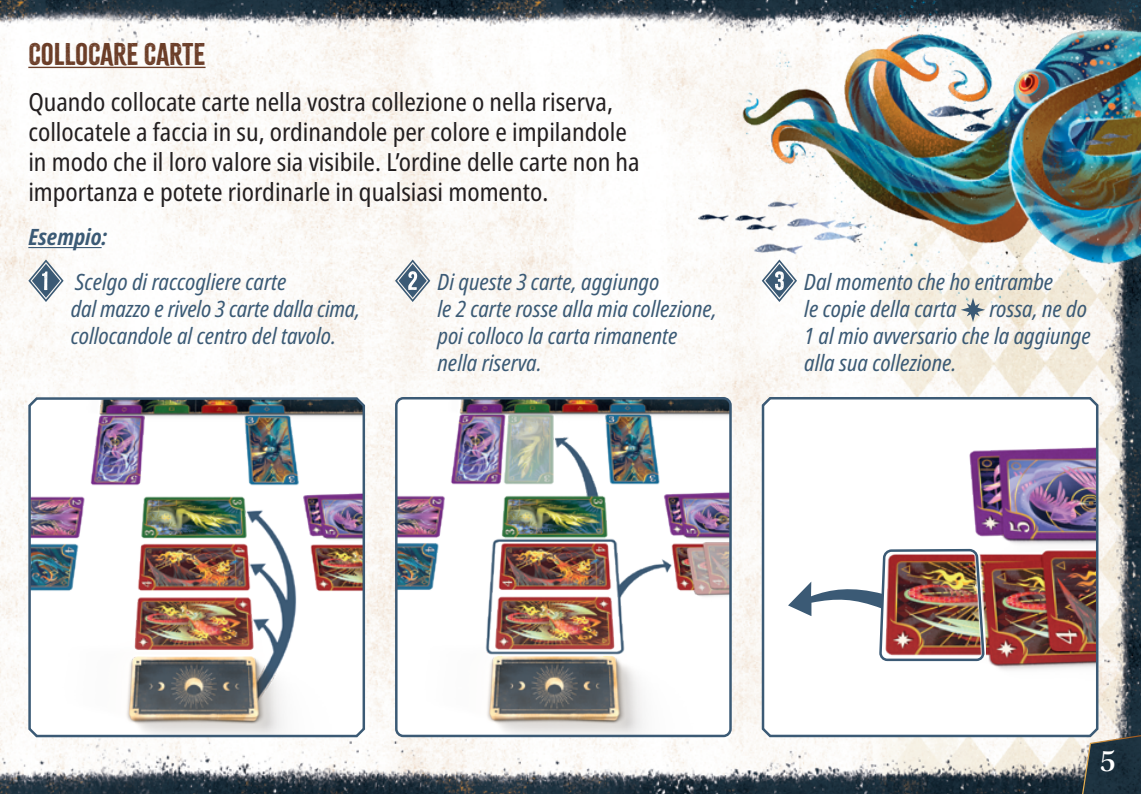
<style>
.page{position:relative;width:1141px;height:794px;background:#fff}
.page>*{position:absolute;margin:0;border:0;box-sizing:border-box;transform-origin:0 0}
.t1{font:500 32.5px "Kepler Std";color:#fff}
.t2{font:27.5px "Citrus Gothic";color:#6b3d27}
.t3{font:condensed 25px/30px "Noto Sans";color:#231f20}
.t4{font:italic condensed 22.5px/27px "Noto Sans";color:#3b5a75}
.t5{font:italic 700 condensed 22.5px "Noto Sans";color:#3b5a75}
</style>
<div class="page">
<img style="left:0;top:0;width:1141px;height:794px">
<svg style="left:1072px;top:725px;width:69px;height:69px;background:#4c585e"></svg>
<img style="left:27px;top:395px;width:339px;height:343px">
<img style="left:396px;top:399px;width:334px;height:337px">
<div style="left:395px;top:397px;width:337px;height:340px;border:2px solid #3b5a75;border-radius:7px"></div>
<img style="left:760px;top:395px;width:340px;height:343px">
<svg style="left:878px;top:547px;width:108px;height:115px"></svg>
<img style="left:788px;top:548px;width:195px;height:114px">
<img style="left:698px;top:0;width:443px;height:311px">
<svg style="left:961px;top:298px;width:24px;height:24px"></svg>
<svg style="left:762px;top:259px;width:35px;height:43px"></svg>
<svg style="left:395px;top:259px;width:35px;height:43px"></svg>
<svg style="left:28px;top:259px;width:36px;height:43px"></svg>
<hr style="left:28px;top:247px;width:74px;height:1px;background:#3b5a75">
<hr style="left:28px;top:67px;width:178px;height:1px;background:#6b3d27">
<p class="t2" style="left:28px;top:36px;width:179px">COLLOCARE CARTE</p>
<p class="t3" style="left:28px;top:87px;width:613px">Quando collocate carte nella vostra collezione o nella riserva, collocatele a faccia in su, ordinandole per colore e impilandole in modo che il loro valore sia visibile. L’ordine delle carte non ha importanza e potete riordinarle in qualsiasi momento.</p>
<p class="t5" style="left:28px;top:221px;width:80px">Esempio:</p>
<p class="t4" style="left:71px;top:269px;width:291px">Scelgo di raccogliere carte<br>dal mazzo e rivelo 3 carte dalla cima, collocandole al centro del tavolo.</p>
<p class="t4" style="left:438px;top:269px;width:281px">Di queste 3 carte, aggiungo<br>le 2 carte rosse alla mia collezione, poi colloco la carta rimanente nella riserva.</p>
<p class="t4" style="left:804px;top:269px;width:250px">Dal momento che ho entrambe le copie della carta</p>
<p class="t4" style="left:804px;top:296px;width:288px;text-indent:185px">rossa, ne do<br>1 al mio avversario che la aggiunge alla sua collezione.</p>
<h1 class="t1" style="left:1100px;top:742px;width:17px">5</h1>
</div>
